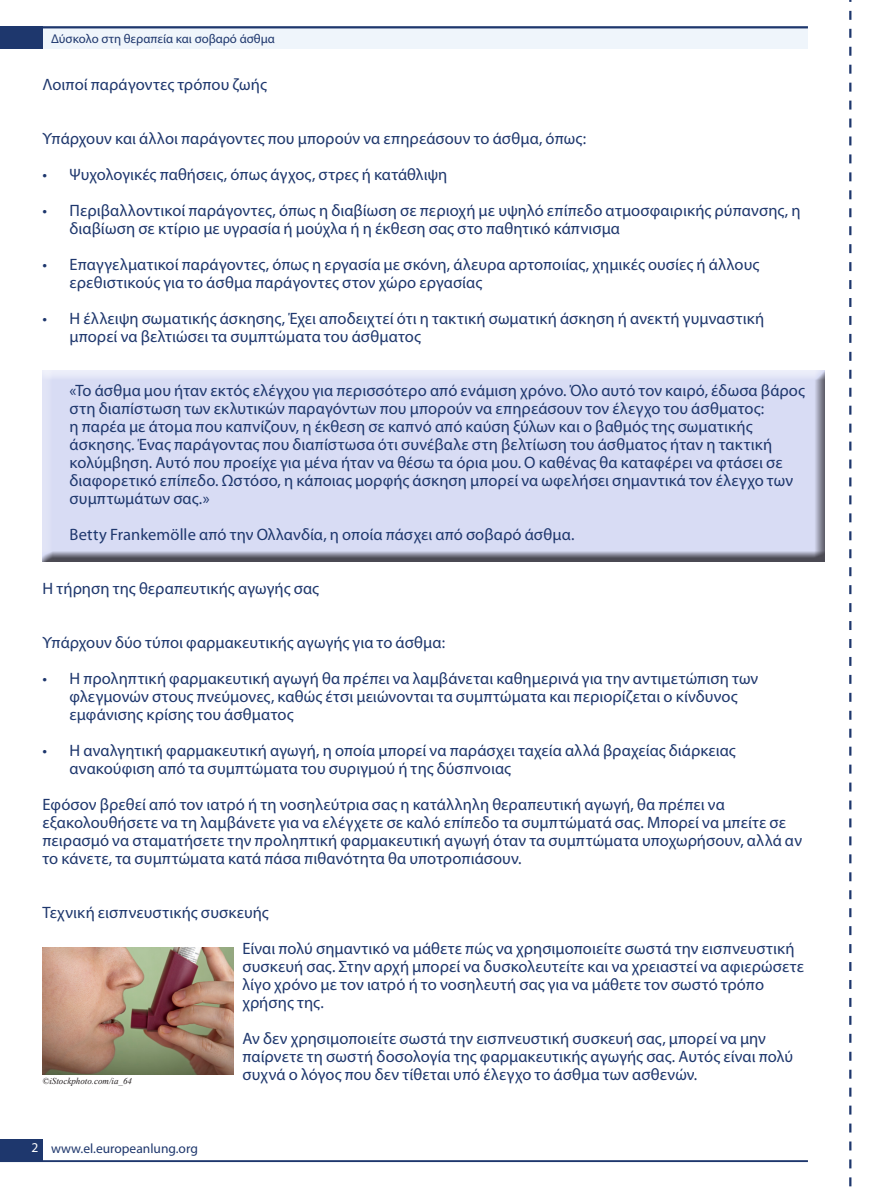
<style>
.page{position:relative;width:893px;height:1191px;background:#fff}
.page>*{position:absolute;margin:0;border:0;box-sizing:border-box;transform-origin:0 0}
.H___B-head{font:16.5px/18px "Myriad Pro";letter-spacing:.005em;color:#1e376d}
.Running_foot_left{font:13.5px "Myriad Pro";color:#1e376d}
.Folio_left{font:13.5px "Myriad Pro";color:#fff}
.Running_head_left{font:12.75px "Myriad Pro";color:#1e376d}
.t1{font:italic 9px "Times New Roman";color:#231f20}
</style>
<div class="page">
<svg style="left:849px;top:0;width:2px;height:1187px"></svg>
<div style="left:0;top:26px;width:808px;height:23px;background:#eff5fb"></div>
<div style="left:0;top:1138px;width:43px;height:23px;background:#1e376d"></div>
<div style="left:0;top:26px;width:43px;height:23px;background:#1e376d"></div>
<hr style="left:0;top:1160px;width:808px;height:2px;background:#1e376d">
<hr style="left:0;top:26px;width:808px;height:2px;background:#1e376d">
<div style="left:39px;top:370px;width:789px;height:192px;background:#231f20;opacity:.75"></div>
<img style="left:43px;top:947px;width:191px;height:127px">
<p class="Running_head_left" style="left:51px;top:30px;width:225px">Δύσκολο στη θεραπεία και σοβαρό άσθμα</p>
<p class="H___B-head" style="left:43px;top:75px;width:226px">Λοιποί παράγοντες τρόπου ζωής</p>
<p class="H___B-head" style="left:43px;top:129px;width:545px">Υπάρχουν και άλλοι παράγοντες που μπορούν να επηρεάσουν το άσθμα, όπως:</p>
<p class="H___B-head" style="left:43px;top:165px;width:406px">• Ψυχολογικές παθήσεις, όπως άγχος, στρες ή κατάθλιψη</p>
<p class="H___B-head" style="left:70px;top:201px;width:733px;text-indent:-27px">• Περιβαλλοντικοί παράγοντες, όπως η διαβίωση σε περιοχή με υψηλό επίπεδο ατμοσφαιρικής ρύπανσης, η διαβίωση σε κτίριο με υγρασία ή μούχλα ή η έκθεση σας στο παθητικό κάπνισμα</p>
<p class="H___B-head" style="left:70px;top:255px;width:691px;text-indent:-27px">• Επαγγελματικοί παράγοντες, όπως η εργασία με σκόνη, άλευρα αρτοποιίας, χημικές ουσίες ή άλλους ερεθιστικούς για το άσθμα παράγοντες στον χώρο εργασίας</p>
<p class="H___B-head" style="left:70px;top:309px;width:696px;text-indent:-27px">• Η έλλειψη σωματικής άσκησης, Έχει αποδειχτεί ότι η τακτική σωματική άσκηση ή ανεκτή γυμναστική μπορεί να βελτιώσει τα συμπτώματα του άσθματος</p>
<p class="H___B-head" style="left:70px;top:381px;width:737px">«Το άσθμα μου ήταν εκτός ελέγχου για περισσότερο από ενάμιση χρόνο. Όλο αυτό τον καιρό, έδωσα βάρος στη διαπίστωση των εκλυτικών παραγόντων που μπορούν να επηρεάσουν τον έλεγχο του άσθματος:<br>η παρέα με άτομα που καπνίζουν, η έκθεση σε καπνό από καύση ξύλων και ο βαθμός της σωματικής άσκησης. Ένας παράγοντας που διαπίστωσα ότι συνέβαλε στη βελτίωση του άσθματος ήταν η τακτική κολύμβηση. Αυτό που προείχε για μένα ήταν να θέσω τα όρια μου. Ο καθένας θα καταφέρει να φτάσει σε διαφορετικό επίπεδο. Ωστόσο, η κάποιας μορφής άσκηση μπορεί να ωφελήσει σημαντικά τον έλεγχο των συμπτωμάτων σας.»</p>
<p class="H___B-head" style="left:70px;top:525px;width:506px">Betty Frankemölle από την Ολλανδία, η οποία πάσχει από σοβαρό άσθμα.</p>
<p class="H___B-head" style="left:43px;top:579px;width:278px">Η τήρηση της θεραπευτικής αγωγής σας</p>
<p class="H___B-head" style="left:43px;top:633px;width:404px">Υπάρχουν δύο τύποι φαρμακευτικής αγωγής για το άσθμα:</p>
<p class="H___B-head" style="left:70px;top:669px;width:690px;text-indent:-27px">• Η προληπτική φαρμακευτική αγωγή θα πρέπει να λαμβάνεται καθημερινά για την αντιμετώπιση των φλεγμονών στους πνεύμονες, καθώς έτσι μειώνονται τα συμπτώματα και περιορίζεται ο κίνδυνος εμφάνισης κρίσης του άσθματος</p>
<p class="H___B-head" style="left:70px;top:741px;width:668px;text-indent:-27px">• Η αναλγητική φαρμακευτική αγωγή, η οποία μπορεί να παράσχει ταχεία αλλά βραχείας διάρκειας ανακούφιση από τα συμπτώματα του συριγμού ή της δύσπνοιας</p>
<p class="H___B-head" style="left:43px;top:795px;width:761px">Εφόσον βρεθεί από τον ιατρό ή τη νοσηλεύτρια σας η κατάλληλη θεραπευτική αγωγή, θα πρέπει να εξακολουθήσετε να τη λαμβάνετε για να ελέγχετε σε καλό επίπεδο τα συμπτώματά σας. Μπορεί να μπείτε σε πειρασμό να σταματήσετε την προληπτική φαρμακευτική αγωγή όταν τα συμπτώματα υποχωρήσουν, αλλά αν το κάνετε, τα συμπτώματα κατά πάσα πιθανότητα θα υποτροπιάσουν.</p>
<p class="H___B-head" style="left:242px;top:894px;width:554px;line-height:36px;text-indent:-200px">Τεχνική εισπνευστικής συσκευής<br>Είναι πολύ σημαντικό να μάθετε πώς να χρησιμοποιείτε σωστά την εισπνευστική</p>
<p class="H___B-head" style="left:242px;top:957px;width:563px">συσκευή σας. Στην αρχή μπορεί να δυσκολευτείτε και να χρειαστεί να αφιερώσετε λίγο χρόνο με τον ιατρό ή το νοσηλευτή σας για να μάθετε τον σωστό τρόπο χρήσης της.</p>
<p class="H___B-head" style="left:242px;top:1029px;width:552px">Αν δεν χρησιμοποιείτε σωστά την εισπνευστική συσκευή σας, μπορεί να μην παίρνετε τη σωστή δοσολογία της φαρμακευτικής αγωγής σας. Αυτός είναι πολύ</p>
<p class="t1" style="left:43px;top:1074px;width:91px">©iStockphoto.com/ia_64</p>
<p class="H___B-head" style="left:242px;top:1065px;width:456px">συχνά ο λόγος που δεν τίθεται υπό έλεγχο το άσθμα των ασθενών.</p>
<p class="Folio_left" style="left:31px;top:1139px;width:8px">2</p>
<p class="Running_foot_left" style="left:51px;top:1140px;width:148px">www.el.europeanlung.org</p>
</div>
